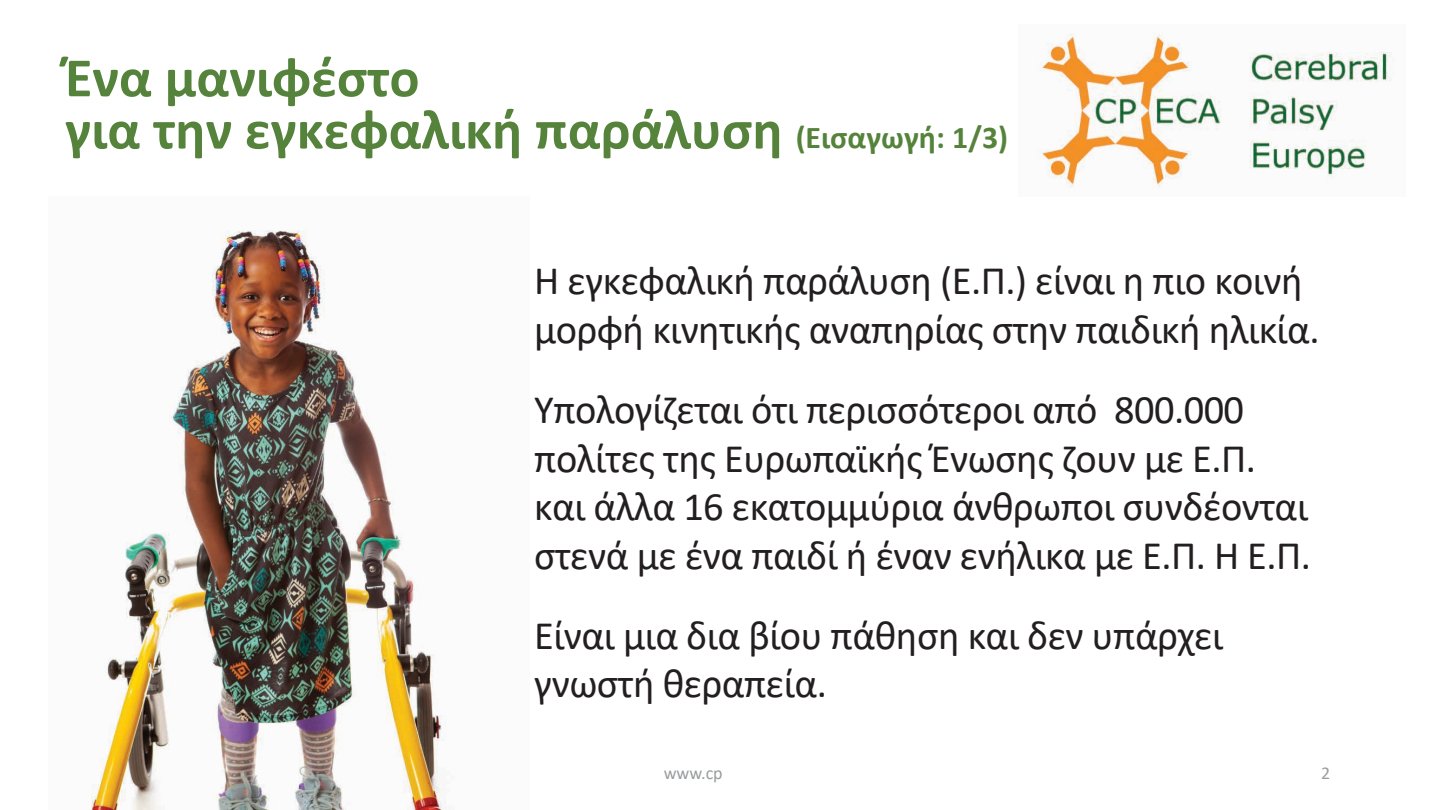
<style>
.page{position:relative;width:1440px;height:810px;background:#fff}
.page>*{position:absolute;margin:0;border:0;box-sizing:border-box;transform-origin:0 0}
.t1{font:700 56.1px/52.2px "Calibri";color:#55833b}
.t2{font:40.5px/48.6px "Calibri";letter-spacing:-.015em;color:#231f20}
.t3{font:18px "Calibri";color:#9a9d9f}
.s1{font-size:31.8px}
</style>
<div class="page">
<img style="left:1036px;top:32px;width:357px;height:157px">
<img style="left:91px;top:230px;width:356px;height:580px">
<h1 class="t1" style="left:65px;top:51px;width:945px">Ένα μανιφέστο<br>για την εγκεφαλική παράλυση <span class="s1">(Εισαγωγή: 1/3)</span></h1>
<p class="t2" style="left:534px;top:256px;width:787px">Η εγκεφαλική παράλυση (Ε.Π.) είναι η πιο κοινή μορφή κινητικής αναπηρίας στην παιδική ηλικία.</p>
<p class="t2" style="left:534px;top:384px;width:778px">Υπολογίζεται ότι περισσότεροι από 800.000 πολίτες της Ευρωπαϊκής Ένωσης ζουν με Ε.Π. και άλλα 16 εκατομμύρια άνθρωποι συνδέονται στενά με ένα παιδί ή έναν ενήλικα με Ε.Π. Η Ε.Π.</p>
<p class="t2" style="left:534px;top:610px;width:690px">Είναι μια δια βίου πάθηση και δεν υπάρχει γνωστή θεραπεία.</p>
<p class="t3" style="left:664px;top:760px;width:60px">www.cp</p>
<p class="t3" style="left:1321px;top:760px;width:11px">2</p>
</div>
